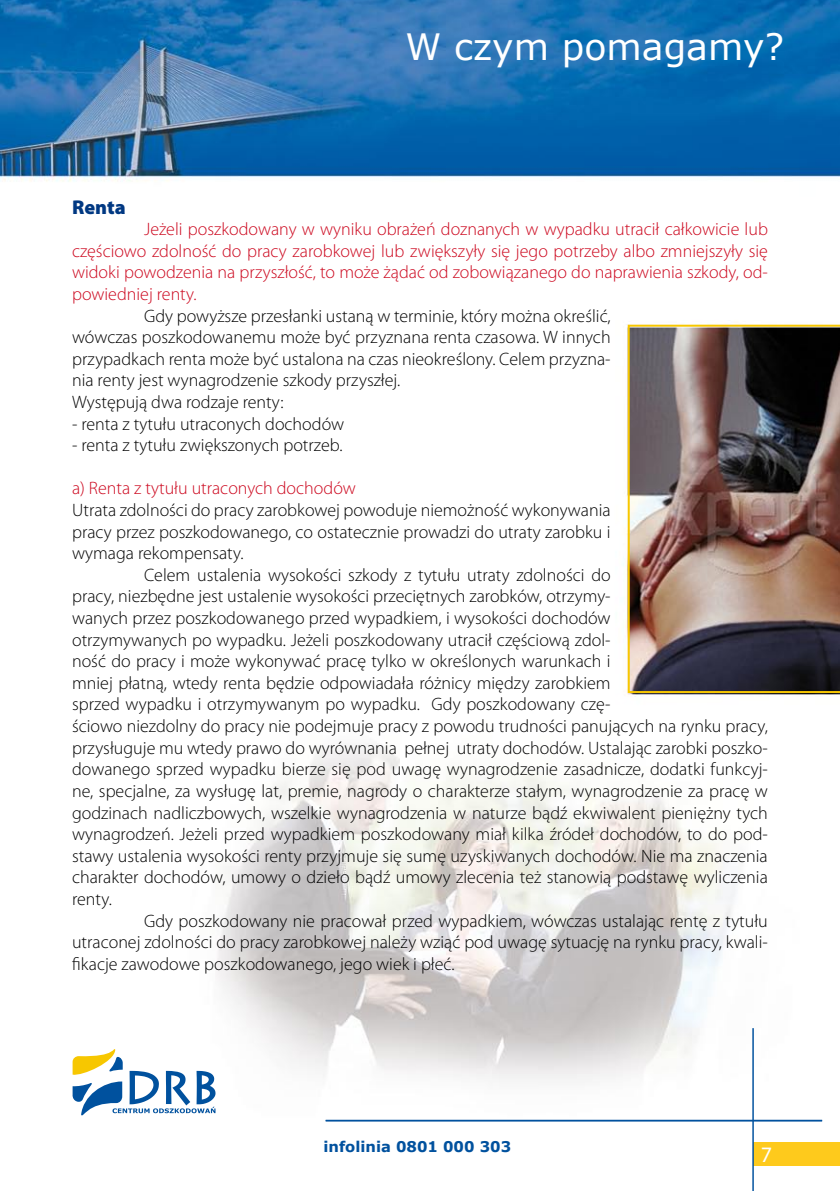
<style>
.page{position:relative;width:840px;height:1191px;background:#fff}
.page>*{position:absolute;margin:0;border:0;box-sizing:border-box;transform-origin:0 0}
.t1{font:36.2px "Verdana";color:#fff}
.t2{font:900 20px "Myriad Pro";color:#003882}
.t3{font:300 18px/21.6px "Myriad Pro";color:#000}
.t4{font:300 18px/21.6px "Myriad Pro";color:#cc071e;text-align:justify}
.t5{font:700 14.8px "Verdana";color:#00519e}
</style>
<div class="page">
<img style="left:0;top:0;width:839px;height:1191px">
<svg style="left:72px;top:1047px;width:143px;height:71px"></svg>
<div style="left:753px;top:1142px;width:86px;height:23px;background:#feca1c"></div>
<hr style="left:752px;top:1028px;width:1px;height:163px;background:#00519e">
<hr style="left:325px;top:1119px;width:496px;height:2px;background:#00519e">
<img style="left:627px;top:325px;width:212px;height:368px">
<h1 class="t1" style="left:405px;top:24px;width:380px">W czym pomagamy?</h1>
<p class="t2" style="left:72px;top:193px;width:55px">Renta</p>
<p class="t4" style="left:72px;top:218px;width:697px;text-indent:72px">Jeżeli poszkodowany w wyniku obrażeń doznanych w wypadku utracił całkowicie lub częściowo zdolność do pracy zarobkowej lub zwiększyły się jego potrzeby albo zmniejszyły się widoki powodzenia na przyszłość, to może żądać od zobowiązanego do naprawienia szkody, od&shy;powiedniej renty.</p>
<p class="t3" style="left:72px;top:304px;width:540px;text-indent:72px">Gdy powyższe przesłanki ustaną w terminie, który można określić, wówczas poszkodowanemu może być przyznana renta czasowa. W innych przypadkach renta może być ustalona na czas nieokreślony. Celem przyzna&shy;nia renty jest wynagrodzenie szkody przyszłej.<br>Występują dwa rodzaje renty:</p>
<p class="t3" style="left:72px;top:412px;width:273px">- renta z tytułu utraconych dochodów</p>
<p class="t3" style="left:72px;top:434px;width:272px">- renta z tytułu zwiększonych potrzeb.</p>
<p class="t4" style="left:72px;top:477px;width:285px">a) Renta z tytułu utraconych dochodów</p>
<p class="t3" style="left:72px;top:499px;width:539px">Utrata zdolności do pracy zarobkowej powoduje niemożność wykonywania</p>
<p class="t3" style="left:72px;top:520px;width:539px">pracy przez poszkodowanego, co ostatecznie prowadzi do utraty zarobku i</p>
<p class="t3" style="left:72px;top:542px;width:173px">wymaga rekompensaty.</p>
<p class="t3" style="left:144px;top:564px;width:468px">Celem ustalenia wysokości szkody z tytułu utraty zdolności do</p>
<p class="t3" style="left:72px;top:585px;width:540px">pracy, niezbędne jest ustalenie wysokości przeciętnych zarobków, otrzymy-</p>
<p class="t3" style="left:72px;top:607px;width:539px">wanych przez poszkodowanego przed wypadkiem, i wysokości dochodów</p>
<p class="t3" style="left:72px;top:628px;width:540px">otrzymywanych po wypadku. Jeżeli poszkodowany utracił częściową zdol-</p>
<p class="t3" style="left:72px;top:650px;width:539px">ność do pracy i może wykonywać pracę tylko w określonych warunkach i</p>
<p class="t3" style="left:72px;top:672px;width:539px">mniej płatną, wtedy renta będzie odpowiadała różnicy między zarobkiem</p>
<p class="t3" style="left:72px;top:693px;width:540px">sprzed wypadku i otrzymywanym po wypadku. Gdy poszkodowany czę-</p>
<p class="t3" style="left:72px;top:715px;width:697px">ściowo niezdolny do pracy nie podejmuje pracy z powodu trudności panujących na rynku pracy,</p>
<p class="t3" style="left:72px;top:736px;width:697px">przysługuje mu wtedy prawo do wyrównania pełnej utraty dochodów. Ustalając zarobki poszko-</p>
<p class="t3" style="left:72px;top:758px;width:697px">dowanego sprzed wypadku bierze się pod uwagę wynagrodzenie zasadnicze, dodatki funkcyj-</p>
<p class="t3" style="left:72px;top:780px;width:697px">ne, specjalne, za wysługę lat, premie, nagrody o charakterze stałym, wynagrodzenie za pracę w</p>
<p class="t3" style="left:72px;top:801px;width:696px">godzinach nadliczbowych, wszelkie wynagrodzenia w naturze bądź ekwiwalent pieniężny tych</p>
<p class="t3" style="left:72px;top:823px;width:697px">wynagrodzeń. Jeżeli przed wypadkiem poszkodowany miał kilka źródeł dochodów, to do pod-</p>
<p class="t3" style="left:72px;top:844px;width:696px">stawy ustalenia wysokości renty przyjmuje się sumę uzyskiwanych dochodów. Nie ma znaczenia</p>
<p class="t3" style="left:72px;top:866px;width:697px">charakter dochodów, umowy o dzieło bądź umowy zlecenia też stanowią podstawę wyliczenia</p>
<p class="t3" style="left:72px;top:888px;width:41px">renty.</p>
<p class="t3" style="left:144px;top:909px;width:624px">Gdy poszkodowany nie pracował przed wypadkiem, wówczas ustalając rentę z tytułu</p>
<p class="t3" style="left:72px;top:931px;width:697px">utraconej zdolności do pracy zarobkowej należy wziąć pod uwagę sytuację na rynku pracy, kwali-</p>
<p class="t3" style="left:72px;top:952px;width:384px">fikacje zawodowe poszkodowanego, jego wiek i płeć.</p>
<p class="t5" style="left:323px;top:1137px;width:189px">infolinia 0801 000 303</p>
</div>
